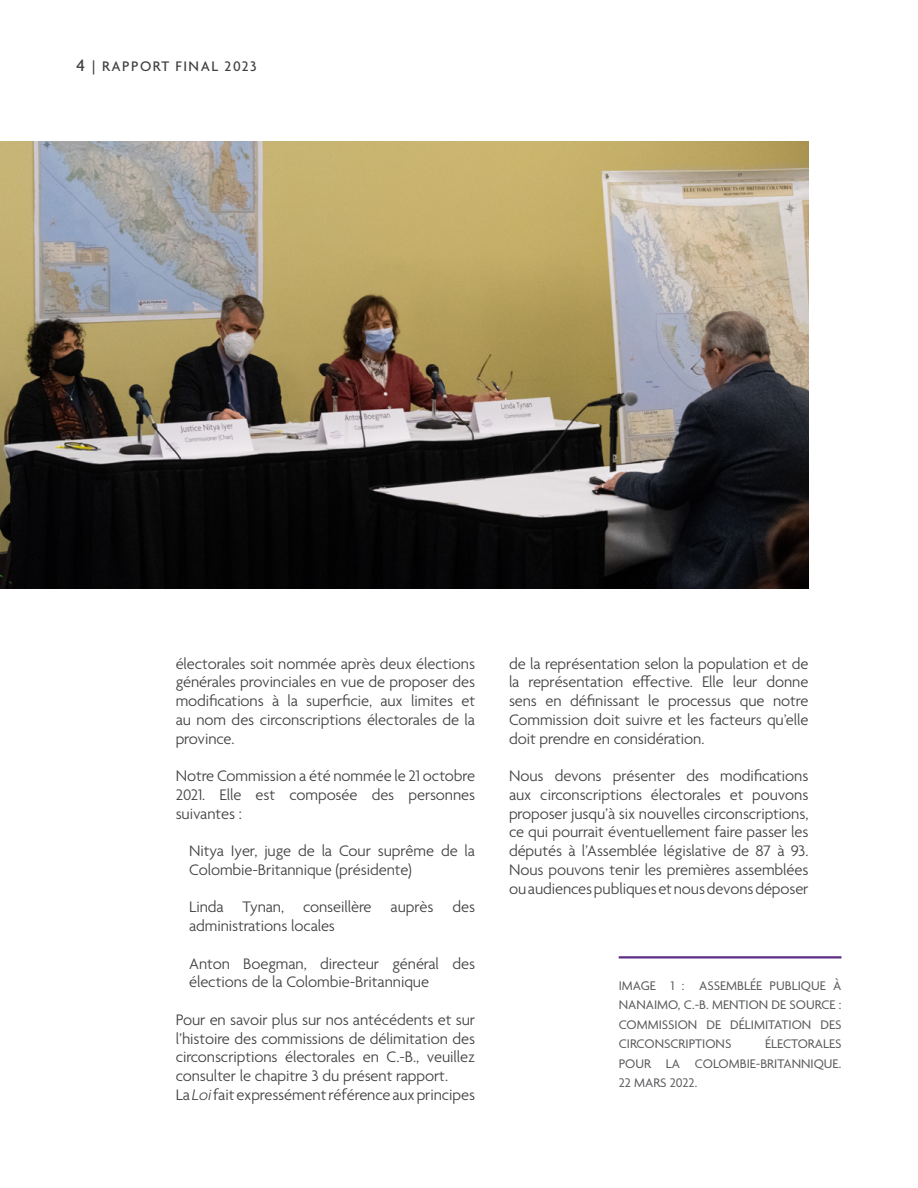
<style>
.page{position:relative;width:918px;height:1188px;background:#fff}
.page>*{position:absolute;margin:0;border:0;box-sizing:border-box;transform-origin:0 0}
.t1{font:300 16.5px/18.8px "Agenda";letter-spacing:-.005em;color:#414042;text-align:justify}
.t2{font:500 15px "Agenda";letter-spacing:.1em;color:#414042}
.t3{font:13.5px/19.5px "Agenda";color:#58595b;text-align:justify}
.s1{font-size:18px}
.s2{font-style:italic}
</style>
<div class="page">
<img style="left:0;top:141px;width:809px;height:447px">
<hr style="left:619px;top:956px;width:222px;height:2px;background:#5c2d86">
<p class="t2" style="left:77px;top:58px;width:182px"><span class="s1">4</span> | RAPPORT FINAL 2023</p>
<p class="t1" style="left:176px;top:655px;width:301px">électorales soit nommée après deux élections générales provinciales en vue de proposer des modifications à la superficie, aux limites et au nom des circonscriptions électorales de la province.</p>
<p class="t1" style="left:176px;top:768px;width:301px">Notre Commission a été nommée le 21 octobre 2021. Elle est composée des personnes suivantes :</p>
<p class="t1" style="left:189px;top:843px;width:287px">Nitya Iyer, juge de la Cour suprême de la<br>Colombie-Britannique (présidente)</p>
<p class="t1" style="left:189px;top:899px;width:287px">Linda Tynan, conseillère auprès des administrations locales</p>
<p class="t1" style="left:189px;top:955px;width:287px">Anton Boegman, directeur général des élections de la Colombie-Britannique</p>
<p class="t1" style="left:176px;top:1011px;width:301px;text-align:left">Pour en savoir plus sur nos antécédents et sur l’histoire des commissions de délimitation des circonscriptions électorales en C.‑B., veuillez consulter le chapitre 3 du présent rapport.<br>La <span class="s2">Loi</span> fait expressément référence aux principes</p>
<p class="t1" style="left:509px;top:655px;width:301px">de la représentation selon la population et de la représentation effective. Elle leur donne sens en définissant le processus que notre Commission doit suivre et les facteurs qu’elle doit prendre en considération.</p>
<p class="t1" style="left:509px;top:768px;width:301px">Nous devons présenter des modifications aux circonscriptions électorales et pouvons proposer jusqu’à six nouvelles circonscriptions, ce qui pourrait éventuellement faire passer les députés à l’Assemblée législative de 87 à 93.<br>Nous pouvons tenir les premières assemblées ou audiences publiques et nous devons déposer</p>
<p class="t3" style="left:619px;top:977px;width:224px">IMAGE 1 : ASSEMBLÉE PUBLIQUE À NANAIMO, C.‑B. MENTION DE SOURCE :<br>COMMISSION DE DÉLIMITATION DES CIRCONSCRIPTIONS</p>
<p class="t3" style="left:619px;top:1035px;width:224px;text-indent:146px">ÉLECTORALES POUR LA COLOMBIE-BRITANNIQUE.<br>22 MARS 2022.</p>
</div>
